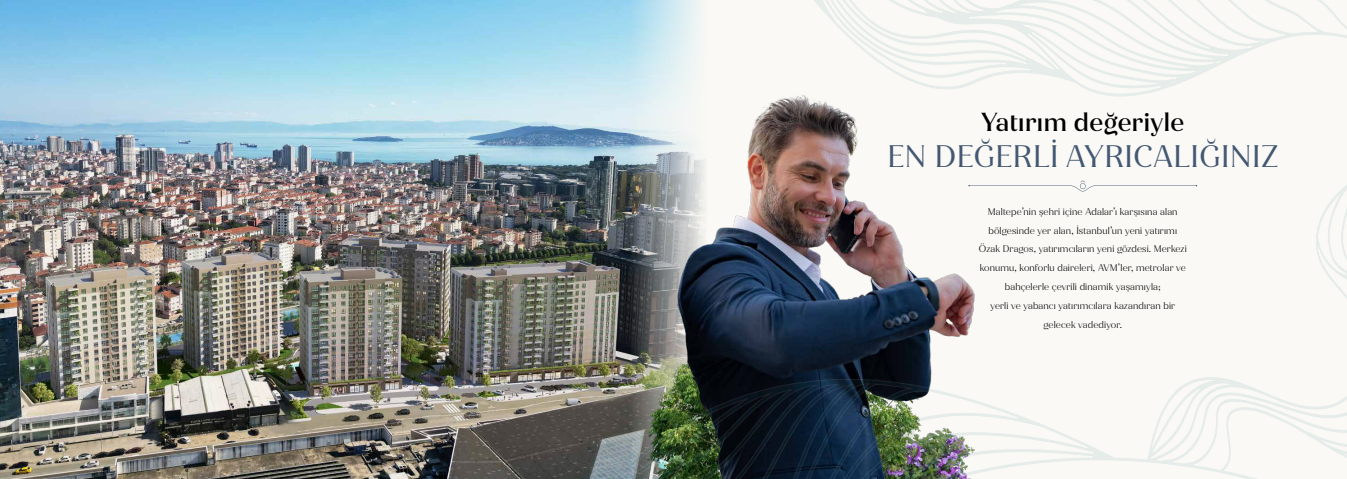
<style>
.page{position:relative;width:1347px;height:479px;background:#fff}
.page>*{position:absolute;margin:0;border:0;box-sizing:border-box;transform-origin:0 0}
.t1{font:29.88px "Magnolia Alt";letter-spacing:.02em;color:#445873}
.t2{font:500 25px "Magnolia Alt";letter-spacing:.02em;color:#000}
.t3{font:300 9.38px/18.8px "Magnolia Alt";letter-spacing:.015em;color:#000;text-align:center}
</style>
<div class="page">
<img style="left:0;top:0;width:492px;height:478px">
<img style="left:492px;top:0;width:854px;height:478px">
<svg style="left:968px;top:180px;width:229px;height:11px"></svg>
<h2 class="t2" style="left:981px;top:107px;width:205px">Yatırım değeriyle</h2>
<h1 class="t1" style="left:887px;top:138px;width:392px">EN DEĞERLİ AYRICALIĞINIZ</h1>
<p class="t3" style="left:978px;top:202px;width:209px">Maltepe’nin şehri içine Adalar’ı karşısına alan bölgesinde yer alan, İstanbul’un yeni yatırımı Özak Dragos, yatırımcıların yeni gözdesi. Merkezi konumu, konforlu daireleri, AVM’ler, metrolar ve bahçelerle çevrili dinamik yaşamıyla;<br>yerli ve yabancı yatırımcılara kazandıran bir gelecek vadediyor.</p>
</div>
